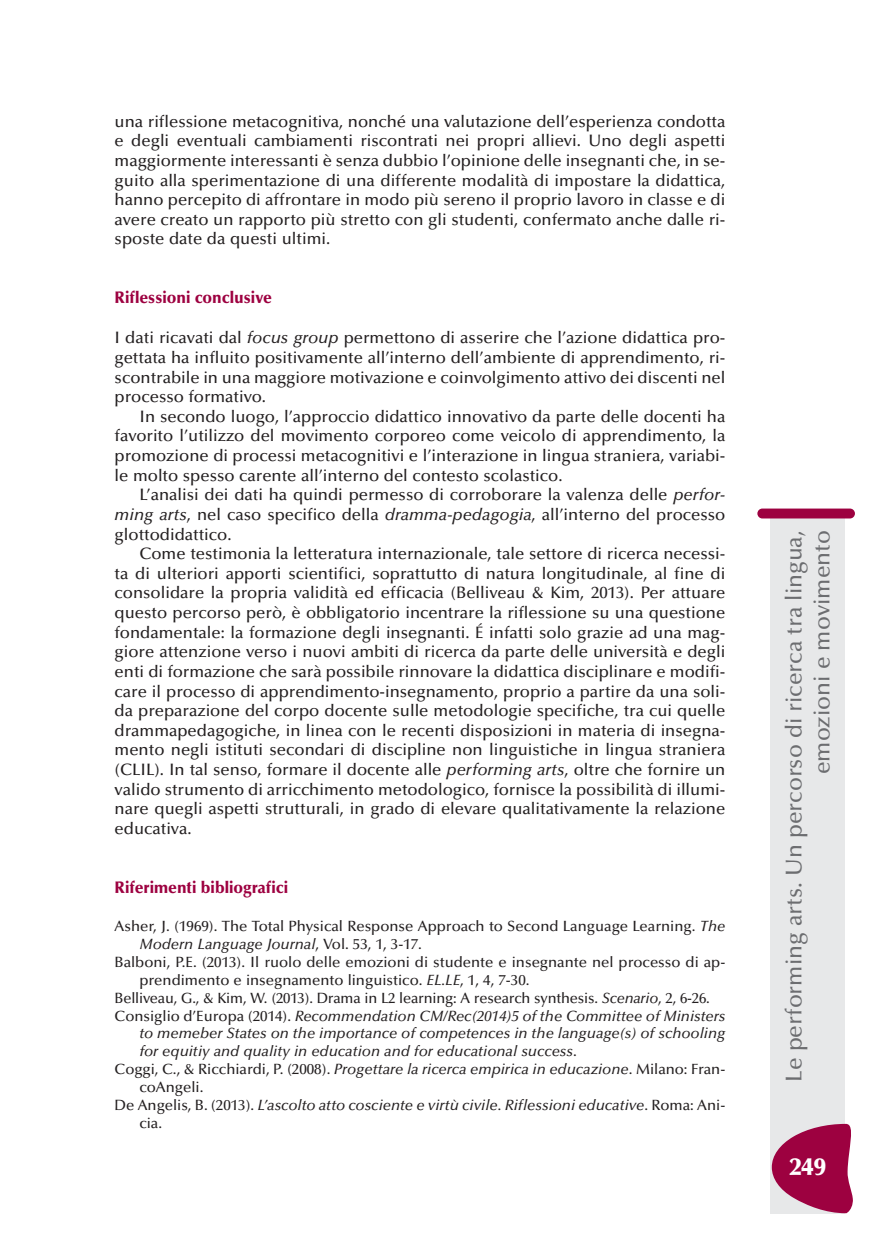
<style>
.page{position:relative;width:869px;height:1241px;background:#fff}
.page>*{position:absolute;margin:0;border:0;box-sizing:border-box;transform-origin:0 0}
.t1{font:900 24.5px "Optima";color:#fff}
.t2{font:500 22.75px/28px "Optima";color:#6c6d70;text-align:right}
.t3{font:500 16.62px/19.6px "Optima";color:#231f20;text-align:justify}
.t4{font:900 16.62px "Optima";color:#9d0140;scale:.95 1}
.t5{font:500 14.88px "Optima";color:#231f20}
.t6{font:italic 500 14.88px "Optima";color:#231f20}
.s1{font-style:italic}
.s2{font-style:normal}
</style>
<div class="page">
<div style="left:770px;top:516px;width:74px;height:697px;background:#e7e8e9"></div>
<div style="left:757px;top:508px;width:97px;height:10px;background:#9d0140;border-radius:5px"></div>
<svg style="left:771px;top:1123px;width:82px;height:89px"></svg>
<p class="t3" style="left:115px;top:113px;width:612px">una riflessione metacognitiva, nonché una valutazione dell’esperienza condotta e degli eventuali cambiamenti riscontrati nei propri allievi. Uno degli aspetti maggiormente interessanti è senza dubbio l’opinione delle insegnanti che, in se&shy;guito alla sperimentazione di una differente modalità di impostare la didattica, hanno percepito di affrontare in modo più sereno il proprio lavoro in classe e di avere creato un rapporto più stretto con gli studenti, confermato anche dalle ri&shy;sposte date da questi ultimi.</p>
<p class="t4" style="left:115px;top:291px;width:167px">Riflessioni conclusive</p>
<p class="t3" style="left:115px;top:329px;width:612px">I dati ricavati dal <span class="s1">focus group</span> permettono di asserire che l’azione didattica pro&shy;gettata ha influito positivamente all’interno dell’ambiente di apprendimento, ri&shy;scontrabile in una maggiore motivazione e coinvolgimento attivo dei discenti nel processo formativo.</p>
<p class="t3" style="left:115px;top:408px;width:612px;text-indent:25px">In secondo luogo, l’approccio didattico innovativo da parte delle docenti ha favorito l’utilizzo del movimento corporeo come veicolo di apprendimento, la promozione di processi metacognitivi e l’interazione in lingua straniera, variabi&shy;le molto spesso carente all’interno del contesto scolastico.</p>
<p class="t3" style="left:115px;top:486px;width:612px;text-indent:25px">L’analisi dei dati ha quindi permesso di corroborare la valenza delle <span class="s1">perfor&shy;ming arts</span>, nel caso specifico della <span class="s1">dramma-pedagogia</span>, all’interno del processo glottodidattico.</p>
<p class="t3" style="left:114px;top:545px;width:612px;text-indent:25px">Come testimonia la letteratura internazionale, tale settore di ricerca necessi&shy;ta di ulteriori apporti scientifici, soprattutto di natura longitudinale, al fine di consolidare la propria validità ed efficacia (Belliveau &amp; Kim, 2013). Per attuare questo percorso però, è obbligatorio incentrare la riflessione su una questione fondamentale: la formazione degli insegnanti. É infatti solo grazie ad una mag&shy;giore attenzione verso i nuovi ambiti di ricerca da parte delle università e degli enti di formazione che sarà possibile rinnovare la didattica disciplinare e modifi&shy;care il processo di apprendimento-insegnamento, proprio a partire da una soli&shy;da preparazione del corpo docente sulle metodologie specifiche, tra cui quelle drammapedagogiche, in linea con le recenti disposizioni in materia di insegna&shy;mento negli istituti secondari di discipline non linguistiche in lingua straniera (CLIL). In tal senso, formare il docente alle <span class="s1">performing arts</span>, oltre che fornire un valido strumento di arricchimento metodologico, fornisce la possibilità di illumi&shy;nare quegli aspetti strutturali, in grado di elevare qualitativamente la relazione educativa.</p>
<p class="t4" style="left:115px;top:880px;width:184px">Riferimenti bibliografici</p>
<p class="t5" style="left:115px;top:920px;width:612px">Asher, J. (1969). The Total Physical Response Approach to Second Language Learning. <span class="s1">The</span></p>
<p class="t6" style="left:139px;top:938px;width:284px">Modern Language Journal<span class="s2">, Vol. 53, 1, 3-17.</span></p>
<p class="t5" style="left:114px;top:956px;width:612px">Balboni, P.E. (2013). Il ruolo delle emozioni di studente e insegnante nel processo di ap-</p>
<p class="t5" style="left:139px;top:973px;width:391px">prendimento e insegnamento linguistico. <span class="s1">EL.LE</span>, 1, 4, 7-30.</p>
<p class="t5" style="left:115px;top:991px;width:596px">Belliveau, G., &amp; Kim, W. (2013). Drama in L2 learning: A research synthesis. <span class="s1">Scenario</span>, 2, 6-26.</p>
<p class="t6" style="left:115px;top:1009px;width:612px"><span class="s2">Consiglio d’Europa (2014).</span> Recommendation CM/Rec(2014)5 of the Committee of Ministers</p>
<p class="t6" style="left:139px;top:1027px;width:587px">to memeber States on the importance of competences in the language(s) of schooling</p>
<p class="t6" style="left:139px;top:1045px;width:439px">for equitiy and quality in education and for educational success<span class="s2">.</span></p>
<p class="t5" style="left:114px;top:1063px;width:612px">Coggi, C., &amp; Ricchiardi, P. (2008). <span class="s1">Progettare la ricerca empirica in educazione</span>. Milano: Fran-</p>
<p class="t5" style="left:139px;top:1080px;width:65px">coAngeli.</p>
<p class="t6" style="left:114px;top:1098px;width:612px"><span class="s2">De Angelis, B. (2013).</span> L’ascolto atto cosciente e virtù civile. Riflessioni educative<span class="s2">. Roma: Ani-</span></p>
<p class="t5" style="left:139px;top:1116px;width:24px">cia.</p>
<h2 class="t2" style="left:781px;top:1081px;width:552px;rotate:-90deg">Le performing arts. Un percorso di ricerca tra lingua, emozioni e movimento</h2>
<h1 class="t1" style="left:789px;top:1156px;width:38px">249</h1>
</div>
